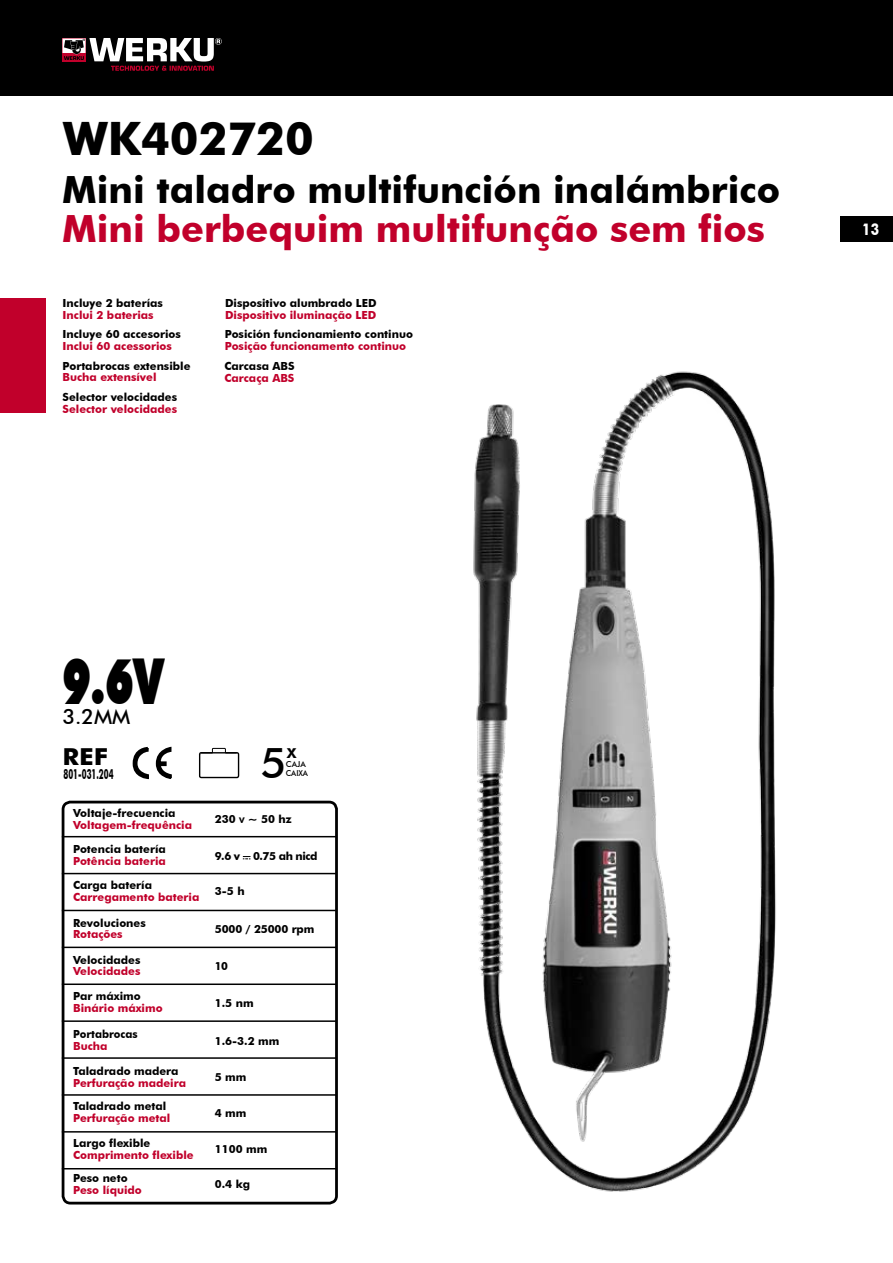
<style>
.page{position:relative;width:893px;height:1263px;background:#fff}
.page>*{position:absolute;margin:0;border:0;box-sizing:border-box;transform-origin:0 0}
.t1{font:900 63.3px "Futura BT";color:#000;scale:.66 1}
.t2{font:700 46.05px "Futura BT";color:#000}
.t3{font:500 42.45px "Futura BT";color:#000}
.t4{font:700 37.5px "Futura BT";color:#000}
.t5{font:700 37.5px "Futura BT";color:#c1002b}
.t6{font:700 23.4px "Futura BT";color:#000;scale:1.1 1}
.t7{font:500 21px "Futura BT";color:#000}
.t8{font:700 16.2px "Futura BT";color:#fff;scale:.83 1}
.t9{font:700 13.95px "Futura BT";color:#000;scale:.56 1}
.t10{font:700 13.65px "Futura BT";color:#000}
.t11{font:700 11.1px "Futura BT";color:#000}
.t12{font:700 11.1px "Futura BT";color:#c1002b}
.t13{font:700 11.1px "Futura BT";color:#000;scale:.96 1}
.t14{font:700 11.1px "Futura BT";color:#000}
.t15{font:500 8.25px "Futura BT";letter-spacing:-.015em;color:#000;scale:.95 1}
.t16{font:500 8.25px "Futura BT";letter-spacing:-.015em;color:#000}
.s1{font-size:7.8px}
.s2{font-style:inherit}
</style>
<div class="page">
<div style="left:0;top:0;width:893px;height:95px;background:#000"></div>
<div style="left:215px;top:38px;width:7px;height:7px;background:#6d6d6d;border-radius:50%"></div>
<svg style="left:62px;top:38px;width:159px;height:33px"></svg>
<div style="left:0;top:298px;width:46px;height:115px;background:#c1002b"></div>
<div style="left:841px;top:216px;width:52px;height:26px;background:#000"></div>
<img style="left:473px;top:371px;width:303px;height:821px">
<svg style="left:243px;top:856px;width:7px;height:3px"></svg>
<div style="left:62px;top:801px;width:276px;height:403px;border:3px solid #000;border-radius:7px"></div>
<hr style="left:62px;top:836px;width:274px;height:1px;background:#000">
<hr style="left:62px;top:873px;width:274px;height:1px;background:#000">
<hr style="left:62px;top:910px;width:274px;height:1px;background:#000">
<hr style="left:62px;top:946px;width:274px;height:2px;background:#000">
<hr style="left:62px;top:983px;width:274px;height:2px;background:#000">
<hr style="left:62px;top:1020px;width:274px;height:2px;background:#000">
<hr style="left:62px;top:1057px;width:274px;height:2px;background:#000">
<hr style="left:62px;top:1094px;width:274px;height:2px;background:#000">
<hr style="left:62px;top:1131px;width:274px;height:1px;background:#000">
<hr style="left:62px;top:1168px;width:274px;height:1px;background:#000">
<svg style="left:198px;top:748px;width:42px;height:31px"></svg>
<svg style="left:132px;top:746px;width:40px;height:34px"></svg>
<h2 class="t2" style="left:63px;top:111px;width:252px">WK402720</h2>
<h3 class="t4" style="left:62px;top:166px;width:719px">Mini taladro multifunción inalámbrico</h3>
<h3 class="t5" style="left:62px;top:206px;width:704px">Mini berbequim multifunção sem fios</h3>
<p class="t11" style="left:63px;top:296px;width:102px">Incluye 2 baterías</p>
<p class="t12" style="left:63px;top:308px;width:93px">Inclui 2 baterias</p>
<p class="t11" style="left:63px;top:328px;width:120px">Incluye 60 accesorios</p>
<p class="t12" style="left:63px;top:340px;width:111px">Inclui 60 acessorios</p>
<p class="t11" style="left:63px;top:359px;width:129px">Portabrocas extensible</p>
<p class="t12" style="left:63px;top:371px;width:95px">Bucha extensível</p>
<p class="t11" style="left:63px;top:390px;width:116px">Selector velocidades</p>
<p class="t12" style="left:63px;top:402px;width:116px">Selector velocidades</p>
<p class="t11" style="left:225px;top:296px;width:153px">Dispositivo alumbrado LED</p>
<p class="t12" style="left:225px;top:308px;width:153px">Dispositivo iluminação LED</p>
<p class="t11" style="left:225px;top:328px;width:190px">Posición funcionamiento continuo</p>
<p class="t12" style="left:225px;top:340px;width:183px">Posição funcionamento continuo</p>
<p class="t11" style="left:224px;top:359px;width:72px">Carcasa ABS</p>
<p class="t12" style="left:224px;top:371px;width:71px">Carcaça ABS</p>
<h3 class="t8" style="left:862px;top:219px;width:22px">13</h3>
<h1 class="t1" style="left:62px;top:643px;width:155px">9.6V</h1>
<h3 class="t7" style="left:62px;top:704px;width:69px">3.2MM</h3>
<h3 class="t6" style="left:63px;top:742px;width:43px">REF</h3>
<p class="t9" style="left:64px;top:765px;width:91px">801-031.204</p>
<p class="t11" style="left:73px;top:806px;width:104px">Voltaje-frecuencia</p>
<p class="t12" style="left:73px;top:818px;width:120px">Voltagem-frequência</p>
<p class="t11" style="left:73px;top:843px;width:94px">Potencia batería</p>
<p class="t12" style="left:73px;top:854px;width:94px">Potência bateria</p>
<p class="t11" style="left:73px;top:878px;width:80px">Carga batería</p>
<p class="t12" style="left:73px;top:890px;width:128px">Carregamento bateria</p>
<p class="t11" style="left:73px;top:916px;width:74px">Revoluciones</p>
<p class="t12" style="left:73px;top:928px;width:51px">Rotações</p>
<p class="t11" style="left:73px;top:953px;width:69px">Velocidades</p>
<p class="t12" style="left:73px;top:965px;width:69px">Velocidades</p>
<p class="t11" style="left:73px;top:990px;width:69px">Par máximo</p>
<p class="t12" style="left:73px;top:1001px;width:91px">Binário máximo</p>
<p class="t13" style="left:73px;top:1027px;width:69px">Portabrocas</p>
<p class="t12" style="left:73px;top:1039px;width:36px">Bucha</p>
<p class="t11" style="left:73px;top:1064px;width:107px">Taladrado madera</p>
<p class="t12" style="left:73px;top:1076px;width:114px">Perfuração madeira</p>
<p class="t11" style="left:73px;top:1100px;width:95px">Taladrado metal</p>
<p class="t12" style="left:73px;top:1112px;width:99px">Perfuração metal</p>
<p class="t11" style="left:73px;top:1136px;width:79px">Largo flexible</p>
<p class="t12" style="left:73px;top:1148px;width:122px">Comprimento flexible</p>
<p class="t11" style="left:73px;top:1171px;width:56px">Peso neto</p>
<p class="t12" style="left:73px;top:1183px;width:70px">Peso líquido</p>
<p class="t10" style="left:287px;top:744px;width:11px">x</p>
<h3 class="t3" style="left:261px;top:737px;width:27px">5</h3>
<p class="t16" style="left:286px;top:759px;width:21px">CAJA</p>
<p class="t15" style="left:286px;top:768px;width:25px">CAIXA</p>
<p class="t14" style="left:215px;top:812px;width:79px">230 <span class="s1">v</span> ~ 50 <span class="s2">hz</span></p>
<p class="t11" style="left:215px;top:849px;width:104px">9.6 v 0.75 ah nicd</p>
<p class="t11" style="left:215px;top:884px;width:31px">3-5 h</p>
<p class="t11" style="left:215px;top:922px;width:101px">5000 / 25000 rpm</p>
<p class="t11" style="left:215px;top:959px;width:15px">10</p>
<p class="t11" style="left:215px;top:996px;width:40px">1.5 nm</p>
<p class="t11" style="left:215px;top:1034px;width:66px">1.6-3.2 mm</p>
<p class="t11" style="left:215px;top:1070px;width:33px">5 mm</p>
<p class="t11" style="left:215px;top:1106px;width:33px">4 mm</p>
<p class="t11" style="left:215px;top:1142px;width:54px">1100 mm</p>
<p class="t11" style="left:215px;top:1177px;width:37px">0.4 kg</p>
</div>
